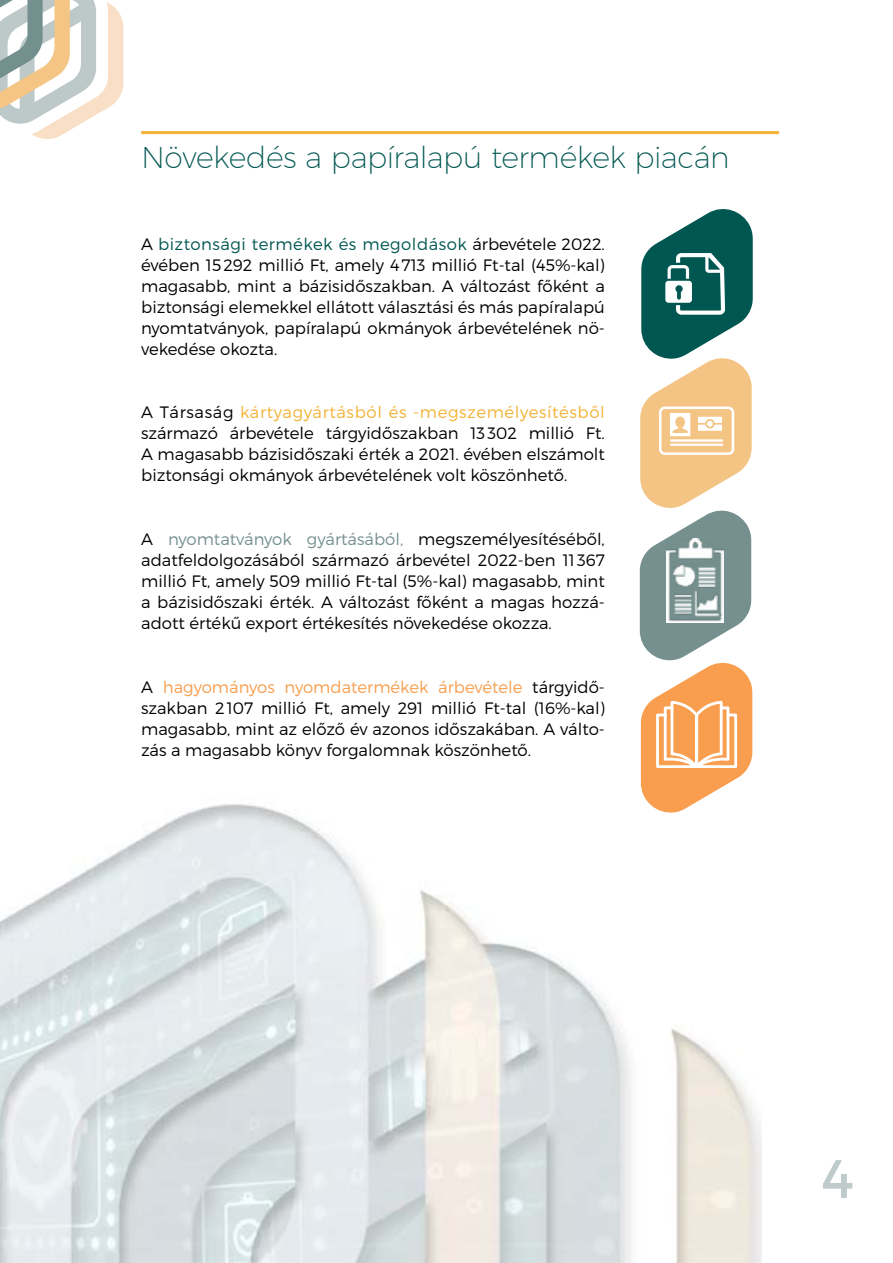
<style>
.page{position:relative;width:893px;height:1263px;background:#fff}
.page>*{position:absolute;margin:0;border:0;box-sizing:border-box;transform-origin:0 0}
.t1{font:54px "Montserrat";color:#bfcacb}
.t2{font:200 30px "Montserrat";letter-spacing:-.02em;color:#005751}
.t3{font:300 16.5px/21px "Montserrat";color:#000;text-align:justify}
.s1{color:#005751}
.s2{color:#f3b336}
.s3{color:#75908e}
.s4{color:#f89e4e}
</style>
<div class="page">
<img style="left:0;top:568px;width:761px;height:695px">
<svg style="left:0;top:0;width:123px;height:139px"></svg>
<svg style="left:640px;top:209px;width:113px;height:605px"></svg>
<hr style="left:141px;top:131px;width:638px;height:3px;background:#f3b336">
<h2 class="t2" style="left:141px;top:139px;width:590px">Növekedés a papíralapú termékek piacán</h2>
<p class="t3" style="left:141px;top:233px;width:465px">A <span class="s1">biztonsági termékek és megoldások</span> árbevétele 2022. évében 15292 millió Ft, amely 4713 millió Ft-tal (45%-kal) magasabb, mint a bázisidőszakban. A változást főként a biztonsági elemekkel ellátott választási és más papíralapú nyomtatványok, papíralapú okmányok árbevételének nö&shy;vekedése okozta.</p>
<p class="t3" style="left:141px;top:402px;width:465px">A Társaság <span class="s2">kártyagyártásból és -megszemélyesítésből </span>származó árbevétele tárgyidőszakban 13302 millió Ft.<br>A magasabb bázisidőszaki érték a 2021. évében elszámolt biztonsági okmányok árbevételének volt köszönhető.</p>
<p class="t3" style="left:141px;top:528px;width:465px">A <span class="s3">nyomtatványok gyártásából,</span> megszemélyesítéséből, adatfeldolgozásából származó árbevétel 2022-ben 11367 millió Ft, amely 509 millió Ft-tal (5%-kal) magasabb, mint a bázisidőszaki érték. A változást főként a magas hozzá&shy;adott értékű export értékesítés növekedése okozza.</p>
<p class="t3" style="left:141px;top:676px;width:465px">A <span class="s4">hagyományos nyomdatermékek árbevétele</span> tárgyidő&shy;szakban 2107 millió Ft, amely 291 millió Ft-tal (16%-kal) magasabb, mint az előző év azonos időszakában. A válto&shy;zás a magasabb könyv forgalomnak köszönhető.</p>
<h1 class="t1" style="left:821px;top:1145px;width:34px">4</h1>
</div>
